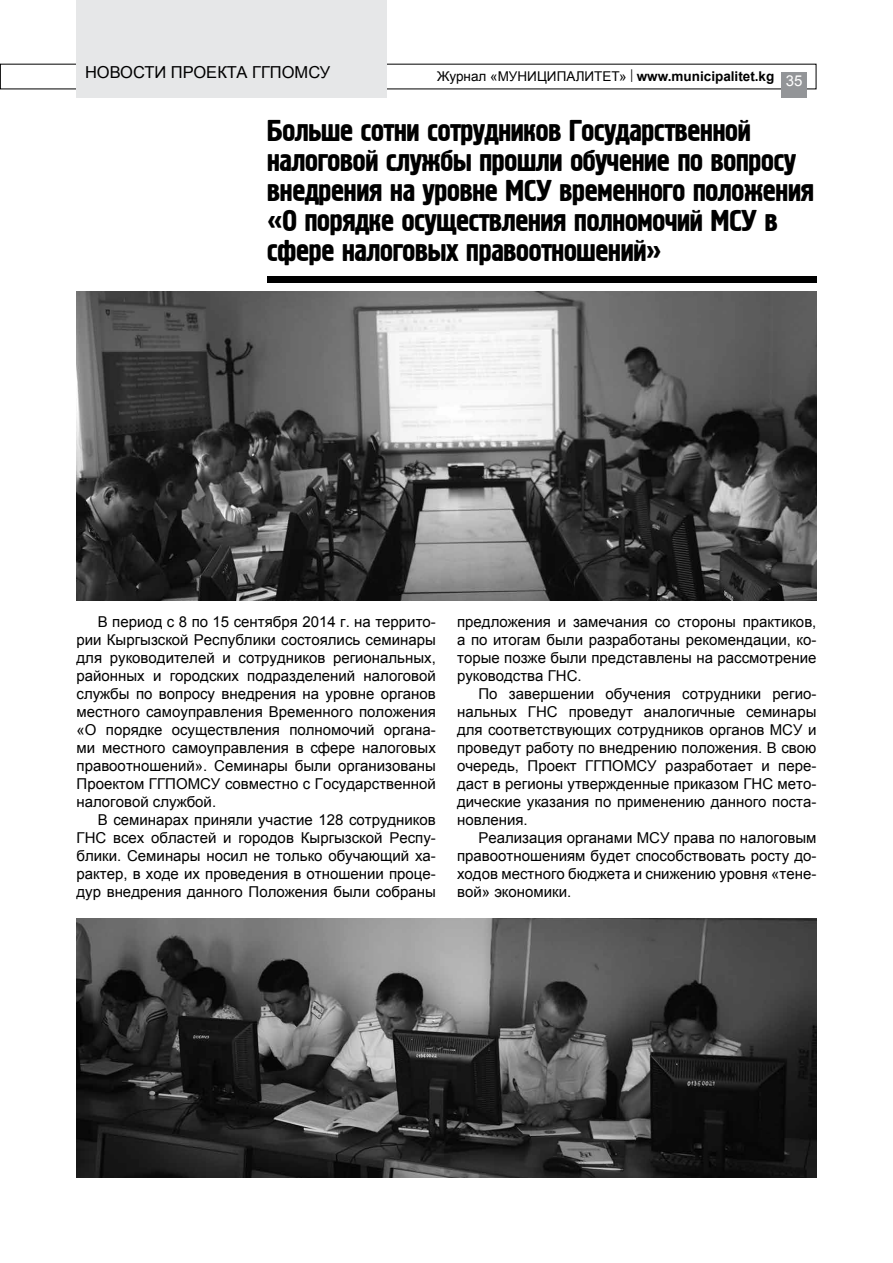
<style>
.page{position:relative;width:893px;height:1263px;background:#fff}
.page>*{position:absolute;margin:0;border:0;box-sizing:border-box;transform-origin:0 0}
.t1{font:30px/30px "Hermes";letter-spacing:-.03em;color:#000}
.t2{font:16.5px "Arial";color:#000}
.t3{font:15px/18px "Arial";color:#000;text-align:justify}
.t4{font:15px "Arial";color:#fff}
.t5{font:13.5px "Arial";color:#000}
.s1{font-weight:700}
</style>
<div class="page">
<div style="left:781px;top:72px;width:26px;height:26px;background:#939598"></div>
<div style="left:77px;top:0;width:310px;height:98px;background:#e6e7e8"></div>
<div style="left:267px;top:276px;width:549px;height:7px;background:#000"></div>
<img style="left:77px;top:918px;width:739px;height:260px">
<img style="left:77px;top:291px;width:739px;height:309px">
<p class="t2" style="left:85px;top:61px;width:247px">НОВОСТИ ПРОЕКТА ГГПОМСУ</p>
<p class="t5" style="left:437px;top:67px;width:339px">Журнал «МУНИЦИПАЛИТЕТ» | <span class="s1">www.municipalitet.kg</span></p>
<p class="t4" style="left:786px;top:71px;width:18px">35</p>
<h1 class="t1" style="left:267px;top:116px;width:549px">Больше сотни сотрудников Государственной налоговой службы прошли обучение по вопросу внедрения на уровне МСУ временного положения «О порядке осуществления полномочий МСУ в сфере налоговых правоотношений»</h1>
<p class="t3" style="left:77px;top:613px;width:361px;text-indent:21px">В период с 8 по 15 сентября 2014 г. на террито&shy;рии Кыргызской Республики состоялись семинары для руководителей и сотрудников региональных, районных и городских подразделений налоговой службы по вопросу внедрения на уровне органов местного самоуправления Временного положения «О порядке осуществления полномочий органа&shy;ми местного самоуправления в сфере налоговых правоотношений». Семинары были организованы Проектом ГГПОМСУ совместно с Государственной налоговой службой.</p>
<p class="t3" style="left:77px;top:811px;width:361px;text-indent:21px">В семинарах приняли участие 128 сотрудников ГНС всех областей и городов Кыргызской Респу&shy;блики. Семинары носил не только обучающий ха&shy;рактер, в ходе их проведения в отношении проце&shy;дур внедрения данного Положения были собраны</p>
<p class="t3" style="left:457px;top:613px;width:361px">предложения и замечания со стороны практиков, а по итогам были разработаны рекомендации, ко&shy;торые позже были представлены на рассмотрение руководства ГНС.</p>
<p class="t3" style="left:457px;top:685px;width:361px;text-indent:21px">По завершении обучения сотрудники регио&shy;нальных ГНС проведут аналогичные семинары для соответствующих сотрудников органов МСУ и проведут работу по внедрению положения. В свою очередь, Проект ГГПОМСУ разработает и пере&shy;даст в регионы утвержденные приказом ГНС мето&shy;дические указания по применению данного поста&shy;новления.</p>
<p class="t3" style="left:457px;top:829px;width:361px;text-indent:21px">Реализация органами МСУ права по налоговым правоотношениям будет способствовать росту до&shy;ходов местного бюджета и снижению уровня «тене&shy;вой» экономики.</p>
</div>
